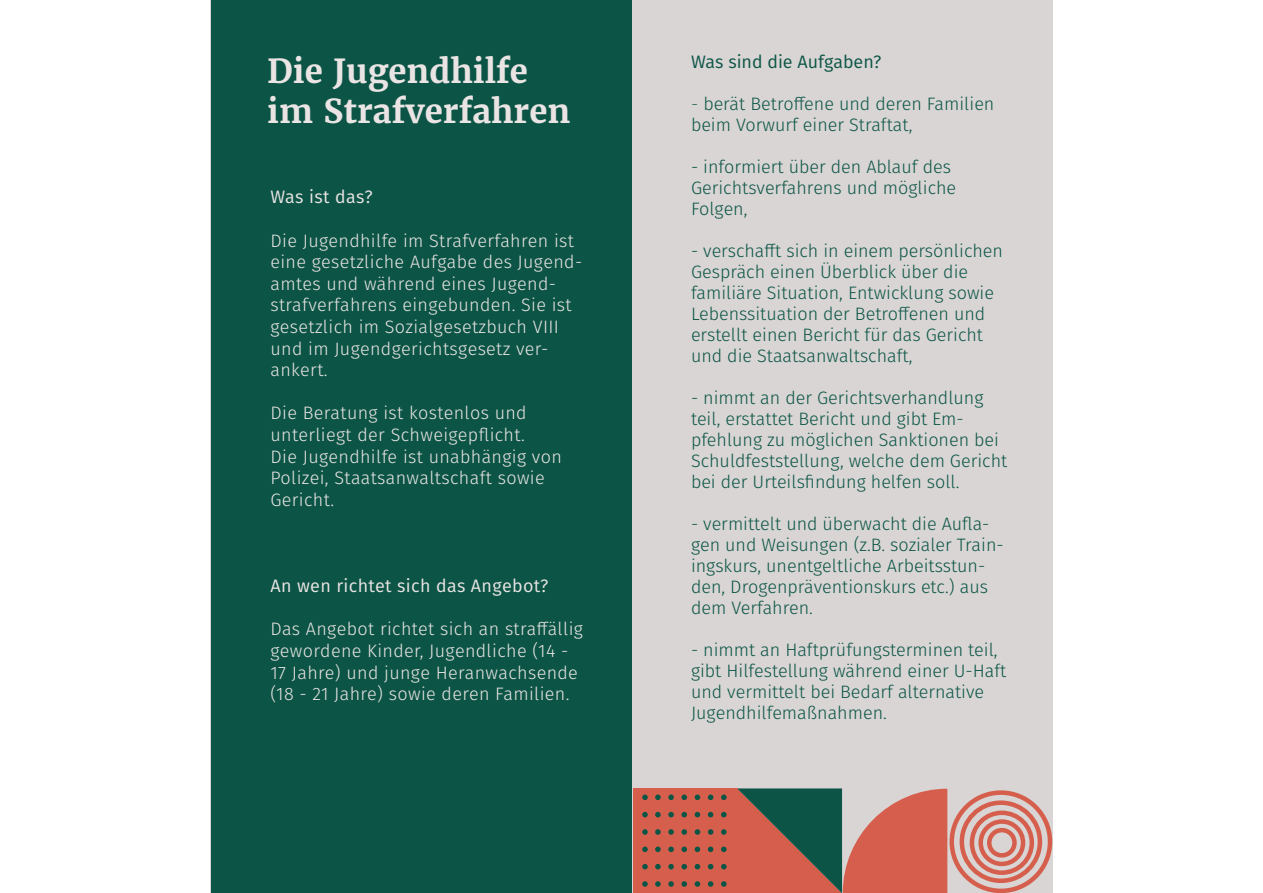
<style>
.page{position:relative;width:1263px;height:893px;background:#fff}
.page>*{position:absolute;margin:0;border:0;box-sizing:border-box;transform-origin:0 0}
.t1{font:700 33px/39.6px "Merriweather";color:#eae5e4}
.t2{font:300 18px/21px "Fira Sans";color:#0c5546}
.t3{font:300 18px/21.6px "Fira Sans";letter-spacing:.02em;color:#eae5e4}
.t4{font:18px "Fira Sans";letter-spacing:.02em;color:#eae5e4}
.t5{font:18px "Fira Sans";color:#0c5546}
.s1{font-weight:200}
</style>
<div class="page">
<div style="left:210px;top:0;width:843px;height:893px;background:#d8d5d4"></div>
<svg style="left:737px;top:788px;width:316px;height:105px"></svg>
<div style="left:633px;top:788px;width:104px;height:105px;background:#d55f4c"></div>
<svg style="left:721px;top:881px;width:6px;height:6px"></svg>
<svg style="left:721px;top:864px;width:6px;height:5px"></svg>
<svg style="left:721px;top:846px;width:6px;height:6px"></svg>
<svg style="left:721px;top:829px;width:6px;height:6px"></svg>
<svg style="left:721px;top:812px;width:6px;height:5px"></svg>
<svg style="left:721px;top:794px;width:6px;height:6px"></svg>
<svg style="left:708px;top:881px;width:5px;height:6px"></svg>
<svg style="left:708px;top:864px;width:5px;height:5px"></svg>
<svg style="left:708px;top:846px;width:5px;height:6px"></svg>
<svg style="left:708px;top:829px;width:5px;height:6px"></svg>
<svg style="left:708px;top:812px;width:5px;height:5px"></svg>
<svg style="left:708px;top:794px;width:5px;height:6px"></svg>
<svg style="left:695px;top:881px;width:5px;height:6px"></svg>
<svg style="left:695px;top:864px;width:5px;height:5px"></svg>
<svg style="left:695px;top:846px;width:5px;height:6px"></svg>
<svg style="left:695px;top:829px;width:5px;height:6px"></svg>
<svg style="left:695px;top:812px;width:5px;height:5px"></svg>
<svg style="left:695px;top:794px;width:5px;height:6px"></svg>
<svg style="left:681px;top:881px;width:6px;height:6px"></svg>
<svg style="left:681px;top:864px;width:6px;height:5px"></svg>
<svg style="left:681px;top:846px;width:6px;height:6px"></svg>
<svg style="left:681px;top:829px;width:6px;height:6px"></svg>
<svg style="left:681px;top:812px;width:6px;height:5px"></svg>
<svg style="left:681px;top:794px;width:6px;height:6px"></svg>
<svg style="left:668px;top:881px;width:6px;height:6px"></svg>
<svg style="left:668px;top:864px;width:6px;height:5px"></svg>
<svg style="left:668px;top:846px;width:6px;height:6px"></svg>
<svg style="left:668px;top:829px;width:6px;height:6px"></svg>
<svg style="left:668px;top:812px;width:6px;height:5px"></svg>
<svg style="left:668px;top:794px;width:6px;height:6px"></svg>
<svg style="left:655px;top:881px;width:6px;height:6px"></svg>
<svg style="left:655px;top:864px;width:6px;height:5px"></svg>
<svg style="left:655px;top:846px;width:6px;height:6px"></svg>
<svg style="left:655px;top:829px;width:6px;height:6px"></svg>
<svg style="left:655px;top:812px;width:6px;height:5px"></svg>
<svg style="left:655px;top:794px;width:6px;height:6px"></svg>
<svg style="left:642px;top:881px;width:6px;height:6px"></svg>
<svg style="left:642px;top:864px;width:6px;height:5px"></svg>
<svg style="left:642px;top:846px;width:6px;height:6px"></svg>
<svg style="left:642px;top:829px;width:6px;height:6px"></svg>
<svg style="left:642px;top:812px;width:6px;height:5px"></svg>
<svg style="left:642px;top:794px;width:6px;height:6px"></svg>
<div style="left:211px;top:0;width:421px;height:893px;background:#0c5546"></div>
<h1 class="t1" style="left:267px;top:52px;width:305px">Die Jugendhilfe im Strafverfahren</h1>
<p class="t5" style="left:691px;top:48px;width:192px">Was sind die Aufgaben?</p>
<p class="t2" style="left:691px;top:93px;width:305px"><span class="s1">-</span> berät Betroffene und deren Familien beim Vorwurf einer Straftat,</p>
<p class="t2" style="left:691px;top:156px;width:267px">- informiert über den Ablauf des<br>Gerichtsverfahrens und mögliche<br>Folgen,</p>
<p class="t2" style="left:691px;top:240px;width:313px">- verschafft sich in einem persönlichen Gespräch einen Überblick über die familiäre Situation, Entwicklung sowie Lebenssituation der Betroffenen und erstellt einen Bericht für das Gericht und die Staatsanwaltschaft,</p>
<p class="t2" style="left:691px;top:387px;width:318px">- nimmt an der Gerichtsverhandlung teil, erstattet Bericht und gibt Em&shy;pfehlung zu möglichen Sanktionen bei Schuldfeststellung, welche dem Gericht bei der Urteilsfindung helfen soll.</p>
<p class="t2" style="left:691px;top:513px;width:314px">- vermittelt und überwacht die Aufla&shy;gen und Weisungen (z.B. sozialer Train&shy;ingskurs, unentgeltliche Arbeitsstun&shy;den, Drogenpräventionskurs etc.) aus dem Verfahren.</p>
<p class="t2" style="left:691px;top:639px;width:317px">- nimmt an Haftprüfungsterminen teil, gibt Hilfestellung während einer U-Haft und vermittelt bei Bedarf alternative Jugendhilfemaßnahmen.</p>
<p class="t4" style="left:270px;top:184px;width:104px">Was ist das?</p>
<p class="t3" style="left:270px;top:229px;width:313px">Die Jugendhilfe im Strafverfahren ist eine gesetzliche Aufgabe des Jugend&shy;amtes und während eines Jugend&shy;strafverfahrens eingebunden. Sie ist gesetzlich im Sozialgesetzbuch VIII und im Jugendgerichtsgesetz ver&shy;ankert.</p>
<p class="t3" style="left:270px;top:402px;width:293px">Die Beratung ist kostenlos und unterliegt der Schweigepflicht.<br>Die Jugendhilfe ist unabhängig von<br>Polizei, Staatsanwaltschaft sowie<br>Gericht.</p>
<p class="t4" style="left:270px;top:572px;width:279px">An wen richtet sich das Angebot?</p>
<p class="t3" style="left:270px;top:618px;width:314px">Das Angebot richtet sich an straffällig gewordene Kinder, Jugendliche (14 - 17 Jahre) und junge Heranwachsende (18 - 21 Jahre) sowie deren Familien.</p>
</div>
